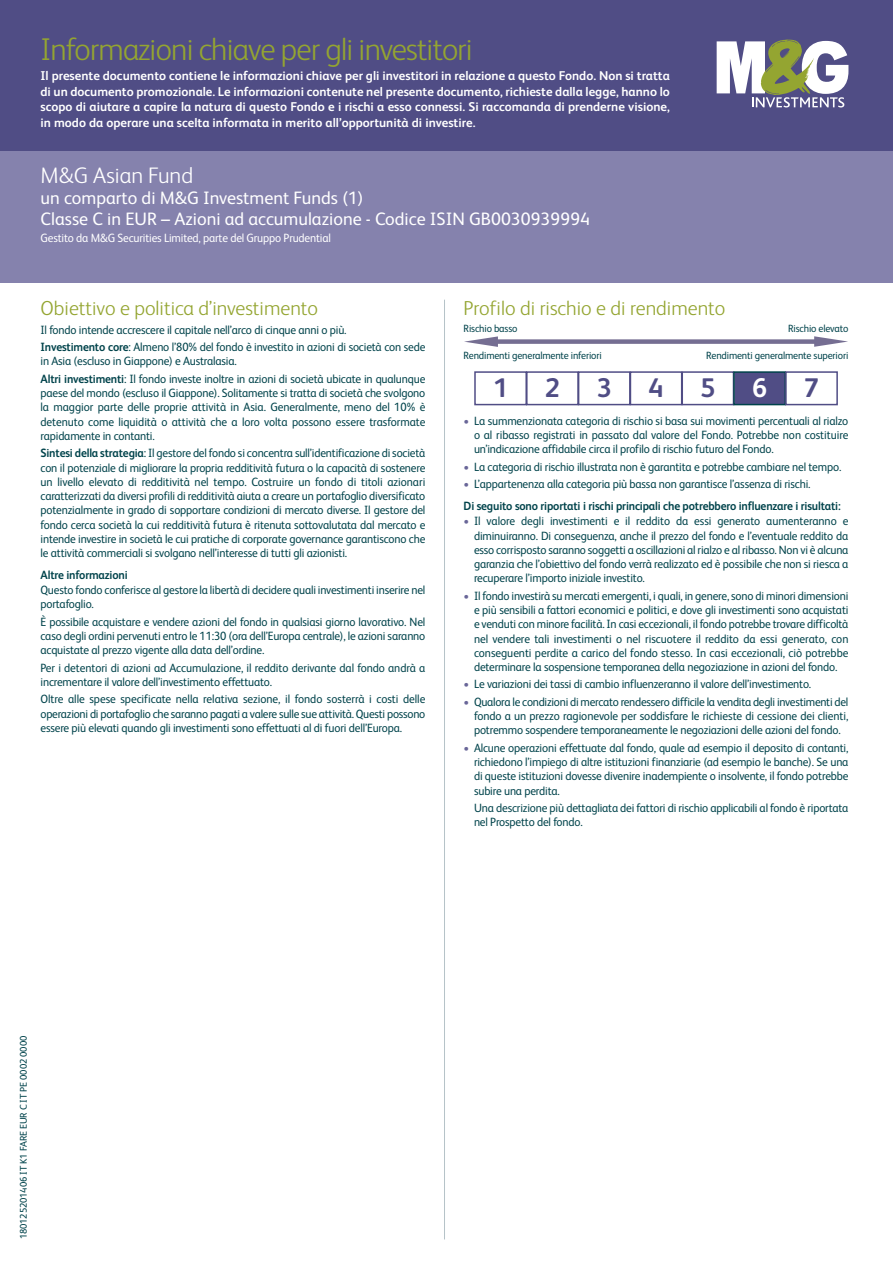
<style>
.page{position:relative;width:893px;height:1263px;background:#fff}
.page>*{position:absolute;margin:0;border:0;box-sizing:border-box;transform-origin:0 0}
.t1{font:300 31.5px "FS Albert Pro";letter-spacing:-.025em;color:#94a531}
.t2{font:700 27px "FS Albert Pro";color:#504d85}
.t3{font:700 27px "FS Albert Pro";color:#fff}
.t4{font:300 22.5px "FS Albert Pro";color:#fff}
.t5{font:300 20.25px "FS Albert Pro";color:#94a531}
.t6{font:18px/21px "FS Albert Pro";color:#fff}
.t7{font:700 12.75px/15.8px "FS Albert Pro";color:#fff;text-align:justify}
.t8{font:12px/14.2px "FS Albert Pro";letter-spacing:-.015em;color:#00434b;text-align:justify;scale:.95 1}
.t9{font:700 12px/21.8px "FS Albert Pro";letter-spacing:-.015em;color:#00434b;scale:.95 1}
.t10{font:12px "FS Albert Pro";letter-spacing:-.015em;color:#fff;scale:.95 1}
.t11{font:10.5px "FS Albert Pro";letter-spacing:-.015em;color:#00434b;scale:.95 1}
.t12{font:9.75px "FS Albert Pro";letter-spacing:-.015em;color:#00434b}
.s1{font-weight:700}
.s2{color:#696698}
.s3{font-weight:400;color:#696698}
.s4{font-weight:400}
.s5{color:#fff}
</style>
<div class="page">
<div style="left:0;top:151px;width:893px;height:132px;background:#8582ad"></div>
<div style="left:0;top:0;width:893px;height:151px;background:#504d85"></div>
<div style="left:497px;top:339px;width:318px;height:5px;background:#756e92"></div>
<svg style="left:814px;top:336px;width:34px;height:11px"></svg>
<svg style="left:464px;top:336px;width:34px;height:11px"></svg>
<div style="left:474px;top:371px;width:53px;height:34px;border:2px solid #504d85"></div>
<div style="left:526px;top:371px;width:53px;height:34px;border:2px solid #504d85"></div>
<div style="left:578px;top:371px;width:53px;height:34px;border:2px solid #504d85"></div>
<div style="left:630px;top:371px;width:52px;height:34px;border:2px solid #504d85"></div>
<div style="left:681px;top:371px;width:53px;height:34px;border:2px solid #504d85"></div>
<div style="left:735px;top:373px;width:49px;height:31px;background:#504d85"></div>
<div style="left:733px;top:371px;width:53px;height:34px;border:2px solid #00434b"></div>
<div style="left:785px;top:371px;width:53px;height:34px;border:2px solid #504d85"></div>
<svg style="left:717px;top:39px;width:131px;height:68px"></svg>
<hr style="left:444px;top:300px;width:1px;height:939px;background:#b6c3c8">
<h1 class="t1" style="left:41px;top:39px;width:434px">Informazioni chiave per gli investitori</h1>
<p class="t7" style="left:41px;top:69px;width:631px">Il presente documento contiene le informazioni chiave per gli investitori in relazione a questo Fondo. Non si tratta di un documento promozionale. Le informazioni contenute nel presente documento, richieste dalla legge, hanno lo scopo di aiutare a capire la natura di questo Fondo e i rischi a esso connessi. Si raccomanda di prenderne visione, in modo da operare una scelta informata in merito all’opportunità di investire.</p>
<h3 class="t4" style="left:41px;top:168px;width:154px">M&amp;G Asian Fund</h3>
<h3 class="t6" style="left:41px;top:189px;width:551px">un comparto di M&amp;G Investment Funds (1)<br>Classe C in EUR – Azioni ad accumulazione - Codice ISIN GB0030939994</h3>
<p class="t10" style="left:41px;top:234px;width:307px">Gestito da M&amp;G Securities Limited, parte del Gruppo Prudential</p>
<h3 class="t5" style="left:41px;top:301px;width:279px">Obiettivo e politica d’investimento</h3>
<p class="t8" style="left:41px;top:322px;width:407px;line-height:17.4px">Il fondo intende accrescere il capitale nell’arco di cinque anni o più.<br><span class="s1">Investimento core</span>: Almeno l’80% del fondo è investito in azioni di società con sede</p>
<p class="t8" style="left:41px;top:354px;width:407px;line-height:17.4px">in Asia (escluso in Giappone) e Australasia.<br><span class="s1">Altri investimenti</span>: Il fondo investe inoltre in azioni di società ubicate in qualunque</p>
<p class="t8" style="left:41px;top:387px;width:407px">paese del mondo (escluso il Giappone). Solitamente si tratta di società che svolgono la maggior parte delle proprie attività in Asia. Generalmente, meno del 10% è detenuto come liquidità o attività che a loro volta possono essere trasformate rapidamente in contanti.</p>
<p class="t8" style="left:41px;top:447px;width:407px"><span class="s1">Sintesi della strategia</span>: Il gestore del fondo si concentra sull’identificazione di società con il potenziale di migliorare la propria redditività futura o la capacità di sostenere un livello elevato di redditività nel tempo. Costruire un fondo di titoli azionari caratterizzati da diversi profili di redditività aiuta a creare un portafoglio diversificato potenzialmente in grado di sopportare condizioni di mercato diverse. Il gestore del fondo cerca società la cui redditività futura è ritenuta sottovalutata dal mercato e intende investire in società le cui pratiche di corporate governance garantiscono che le attività commerciali si svolgano nell’interesse di tutti gli azionisti.</p>
<p class="t9" style="left:41px;top:565px;width:93px">Altre informazioni</p>
<p class="t8" style="left:41px;top:584px;width:407px">Questo fondo conferisce al gestore la libertà di decidere quali investimenti inserire nel portafoglio.</p>
<p class="t8" style="left:41px;top:616px;width:407px">È possibile acquistare e vendere azioni del fondo in qualsiasi giorno lavorativo. Nel caso degli ordini pervenuti entro le 11:30 (ora dell’Europa centrale), le azioni saranno acquistate al prezzo vigente alla data dell’ordine.</p>
<p class="t8" style="left:41px;top:662px;width:407px">Per i detentori di azioni ad Accumulazione, il reddito derivante dal fondo andrà a incrementare il valore dell’investimento effettuato.</p>
<p class="t8" style="left:41px;top:693px;width:407px">Oltre alle spese specificate nella relativa sezione, il fondo sosterrà i costi delle operazioni di portafoglio che saranno pagati a valere sulle sue attività. Questi possono essere più elevati quando gli investimenti sono effettuati al di fuori dell’Europa.</p>
<h3 class="t5" style="left:464px;top:301px;width:263px">Profilo di rischio e di rendimento</h3>
<p class="t11" style="left:464px;top:324px;width:58px">Rischio basso</p>
<p class="t11" style="left:788px;top:324px;width:65px">Rischio elevato</p>
<p class="t11" style="left:464px;top:352px;width:147px">Rendimenti generalmente inferiori</p>
<p class="t11" style="left:706px;top:352px;width:151px">Rendimenti generalmente superiori</p>
<h2 class="t2" style="left:493px;top:378px;width:17px">1</h2>
<h2 class="t2" style="left:545px;top:378px;width:17px">2</h2>
<h2 class="t2" style="left:597px;top:378px;width:17px">3</h2>
<h2 class="t2" style="left:648px;top:378px;width:17px">4</h2>
<h2 class="t2" style="left:700px;top:378px;width:17px">5</h2>
<h2 class="t3" style="left:752px;top:378px;width:17px">6</h2>
<h2 class="t2" style="left:804px;top:378px;width:17px">7</h2>
<p class="t8" style="left:474px;top:415px;width:396px;text-indent:-10px"><span class="s2">•</span> La summenzionata categoria di rischio si basa sui movimenti percentuali al rialzo o al ribasso registrati in passato dal valore del Fondo. Potrebbe non costituire un’indicazione affidabile circa il profilo di rischio futuro del Fondo.</p>
<p class="t8" style="left:464px;top:461px;width:399px"><span class="s2">•</span> La categoria di rischio illustrata non è garantita e potrebbe cambiare nel tempo.</p>
<p class="t9" style="left:464px;top:474px;width:398px"><span class="s3">•</span> <span class="s4">L’appartenenza alla categoria più bassa non garantisce l’assenza di rischi.<br></span>Di seguito sono riportati i rischi principali che potrebbero influenzare i risultati:</p>
<p class="t8" style="left:474px;top:515px;width:396px;text-indent:-10px"><span class="s2">•</span> Il valore degli investimenti e il reddito da essi generato aumenteranno e diminuiranno. Di conseguenza, anche il prezzo del fondo e l’eventuale reddito da esso corrisposto saranno soggetti a oscillazioni al rialzo e al ribasso. Non vi è alcuna garanzia che l’obiettivo del fondo verrà realizzato ed è possibile che non si riesca a recuperare l’importo iniziale investito.</p>
<p class="t8" style="left:474px;top:590px;width:396px;text-indent:-10px"><span class="s2">•</span> Il fondo investirà su mercati emergenti, i quali, in genere, sono di minori dimensioni e più sensibili a fattori economici e politici, e dove gli investimenti sono acquistati e venduti con minore facilità. In casi eccezionali, il fondo potrebbe trovare difficoltà nel vendere tali investimenti o nel riscuotere il reddito da essi generato, con conseguenti perdite a carico del fondo stesso. In casi eccezionali, ciò potrebbe determinare la sospensione temporanea della negoziazione in azioni del fondo.</p>
<p class="t8" style="left:464px;top:678px;width:367px"><span class="s2">•</span> Le variazioni dei tassi di cambio influenzeranno il valore dell’investimento.</p>
<p class="t8" style="left:474px;top:696px;width:396px;text-indent:-10px"><span class="s2">•</span> Qualora le condizioni di mercato rendessero difficile la vendita degli investimenti del fondo a un prezzo ragionevole per soddisfare le richieste di cessione dei clienti, potremmo sospendere temporaneamente le negoziazioni delle azioni del fondo.</p>
<p class="t8" style="left:474px;top:742px;width:396px;text-indent:-10px"><span class="s2">•</span> Alcune operazioni effettuate dal fondo, quale ad esempio il deposito di contanti, richiedono l’impiego di altre istituzioni finanziarie (ad esempio le banche). Se una di queste istituzioni dovesse divenire inadempiente o insolvente, il fondo potrebbe subire una perdita.</p>
<p class="t8" style="left:474px;top:802px;width:396px;text-indent:-10px"><span class="s5">•</span> Una descrizione più dettagliata dei fattori di rischio applicabili al fondo è riportata nel Prospetto del fondo.</p>
<p class="t12" style="left:20px;top:1239px;width:205px;rotate:-90deg">180125201406 IT K1 FARE EUR C IT PE 0002 0000</p>
</div>
